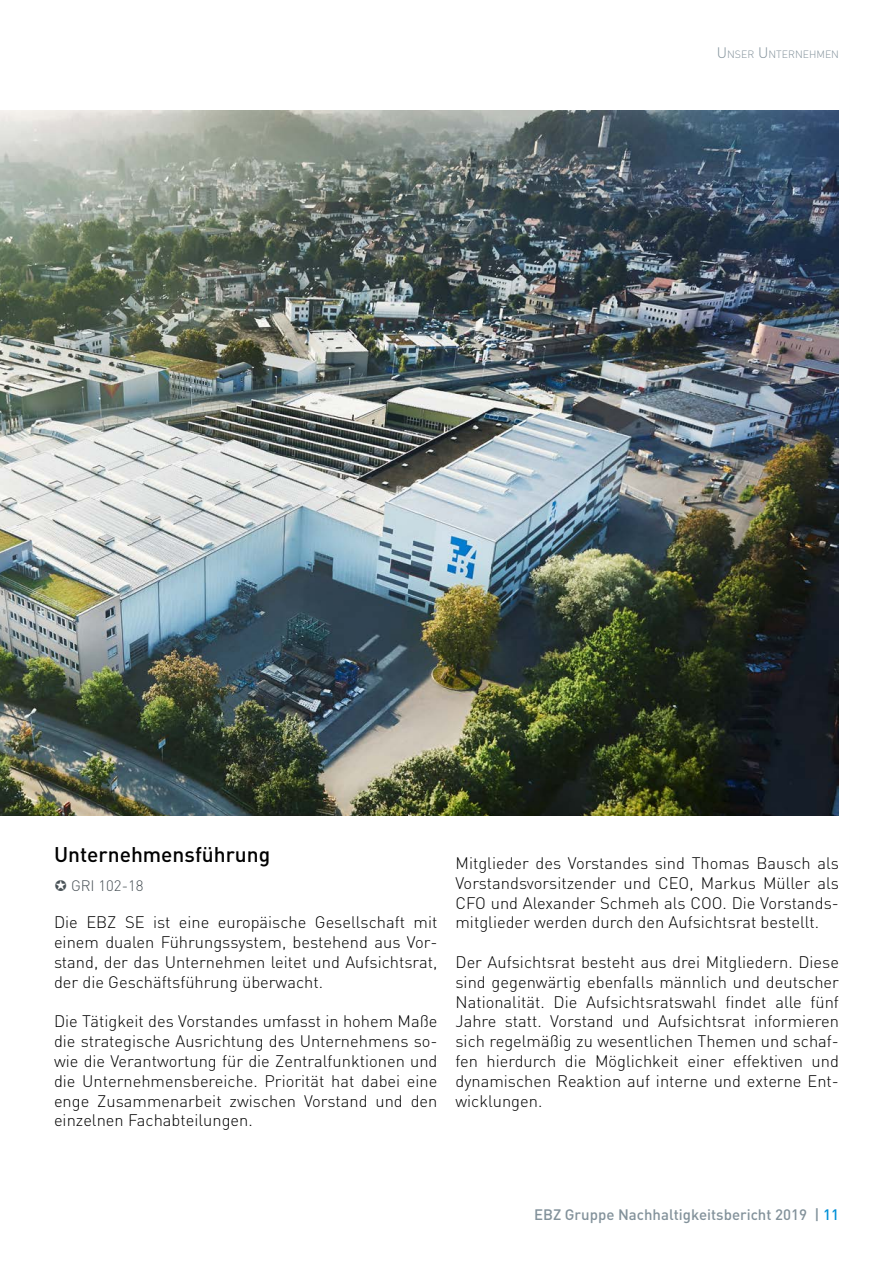
<style>
.page{position:relative;width:893px;height:1263px;background:#fff}
.page>*{position:absolute;margin:0;border:0;box-sizing:border-box;transform-origin:0 0}
.t1{font:500 21px "DIN Pro";color:#000}
.t2{font:300 16.5px/19.8px "DIN Pro";color:#000;text-align:justify}
.t3{font:500 15px "DIN Pro";color:#83929b}
.t4{font:300 15px "DIN Pro";color:#485156}
.t5{font:300 10.5px "DIN Pro";color:#83929b}
.s1{font-size:15px}
.s2{color:#0090d7}
</style>
<div class="page">
<img style="left:0;top:111px;width:838px;height:704px">
<p class="t5" style="left:717px;top:47px;width:124px"><span class="s1">U</span>NSER <span class="s1">U</span>NTERNEHMEN</p>
<p class="t1" style="left:54px;top:840px;width:218px">Unternehmensführung</p>
<p class="t4" style="left:71px;top:875px;width:74px">GRI 102-18</p>
<p class="t2" style="left:54px;top:912px;width:385px">Die EBZ SE ist eine europäische Gesellschaft mit einem dualen Führungssystem, bestehend aus Vor&shy;stand, der das Unternehmen leitet und Aufsichtsrat, der die Geschäftsführung überwacht.</p>
<p class="t2" style="left:54px;top:1011px;width:385px">Die Tätigkeit des Vorstandes umfasst in hohem Maße die strategische Ausrichtung des Unternehmens so&shy;wie die Verantwortung für die Zentralfunktionen und die Unternehmensbereiche. Priorität hat dabei eine enge Zusammenarbeit zwischen Vorstand und den einzelnen Fachabteilungen.</p>
<p class="t2" style="left:455px;top:852px;width:385px">Mitglieder des Vorstandes sind Thomas Bausch als Vorstandsvorsitzender und CEO, Markus Müller als CFO und Alexander Schmeh als COO. Die Vorstands&shy;mitglieder werden durch den Aufsichtsrat bestellt.</p>
<p class="t2" style="left:455px;top:951px;width:385px">Der Aufsichtsrat besteht aus drei Mitgliedern. Diese sind gegenwärtig ebenfalls männlich und deutscher Nationalität. Die Aufsichtsratswahl findet alle fünf Jahre statt. Vorstand und Aufsichtsrat informieren sich regelmäßig zu wesentlichen Themen und schaf&shy;fen hierdurch die Möglichkeit einer effektiven und dynamischen Reaktion auf interne und externe Ent&shy;wicklungen.</p>
<p class="t3" style="left:534px;top:1205px;width:306px">EBZ Gruppe Nachhaltigkeitsbericht 2019 | <span class="s2">11</span></p>
</div>
